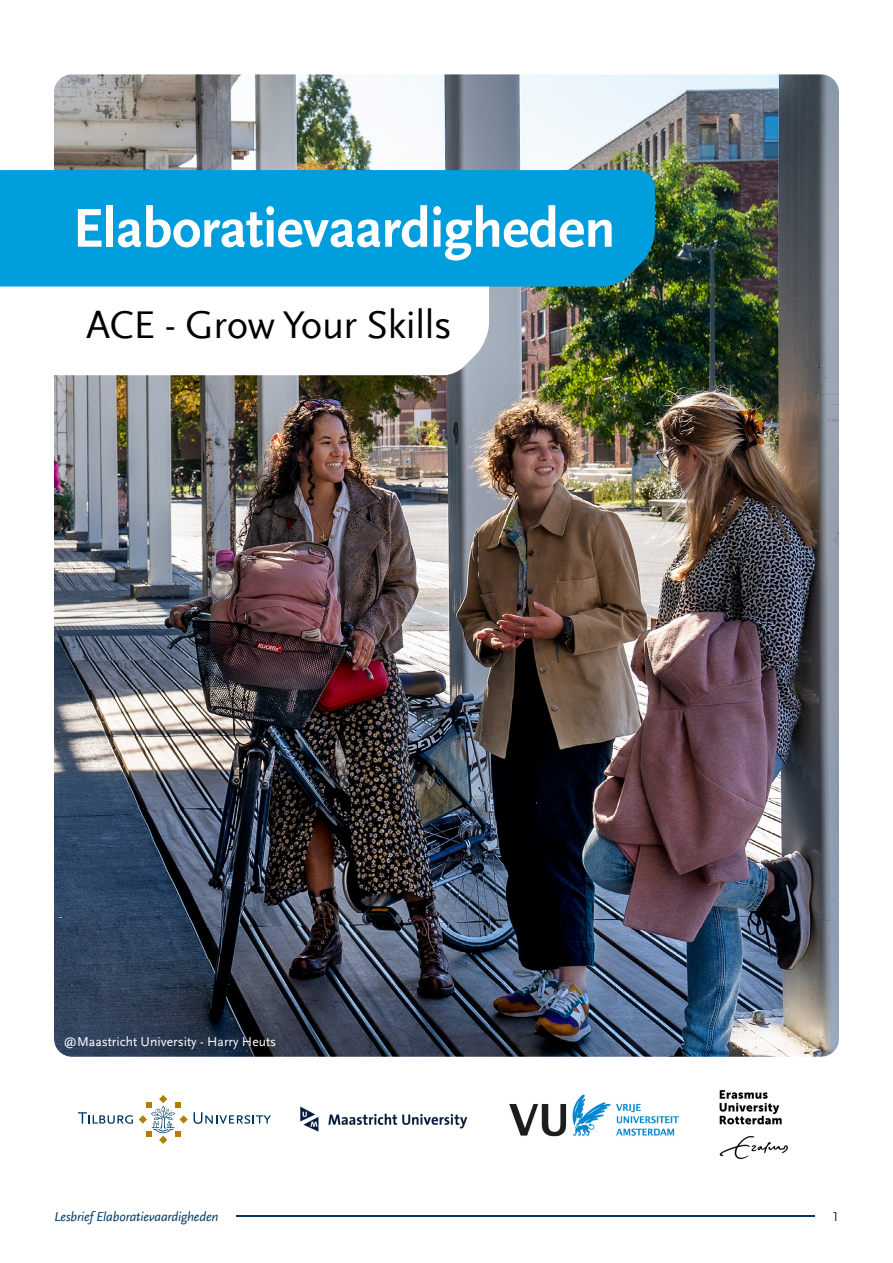
<style>
.page{position:relative;width:893px;height:1263px;background:#fff}
.page>*{position:absolute;margin:0;border:0;box-sizing:border-box;transform-origin:0 0}
.t1{font:700 57px "Scala Sans Offc";letter-spacing:-.01em;color:#fff}
.t2{font:40.5px "Scala Sans Offc";letter-spacing:-.01em;color:#000}
.t3{font:13.5px "Scala Sans";color:#fff}
.t4{font:italic 13.5px "Scala Sans Offc";letter-spacing:-.01em;color:#003761}
.t5{font:13.5px "Scala Sans Offc";color:#003761}
</style>
<div class="page">
<hr style="left:178px;top:1215px;width:637px;height:2px;background:#003761">
<div style="left:54px;top:1209px;width:182px;height:15px;background:#fff"></div>
<img style="left:54px;top:74px;width:785px;height:983px">
<svg style="left:139px;top:1095px;width:49px;height:49px"></svg>
<svg style="left:78px;top:1112px;width:55px;height:12px"></svg>
<svg style="left:194px;top:1112px;width:77px;height:12px"></svg>
<img style="left:719px;top:1090px;width:69px;height:70px">
<img style="left:300px;top:1106px;width:168px;height:26px">
<svg style="left:54px;top:287px;width:435px;height:88px"></svg>
<img style="left:509px;top:1094px;width:170px;height:43px">
<div style="left:0;top:170px;width:655px;height:117px;background:#009edc"></div>
<h1 class="t1" style="left:73px;top:196px;width:544px">Elaboratievaardigheden</h1>
<h2 class="t2" style="left:86px;top:303px;width:367px">ACE - Grow Your Skills</h2>
<p class="t3" style="left:64px;top:1034px;width:214px">@Maastricht University - Harry Heuts</p>
<p class="t4" style="left:54px;top:1210px;width:166px">Lesbrief Elaboratievaardigheden</p>
<p class="t5" style="left:832px;top:1210px;width:8px">1</p>
</div>
